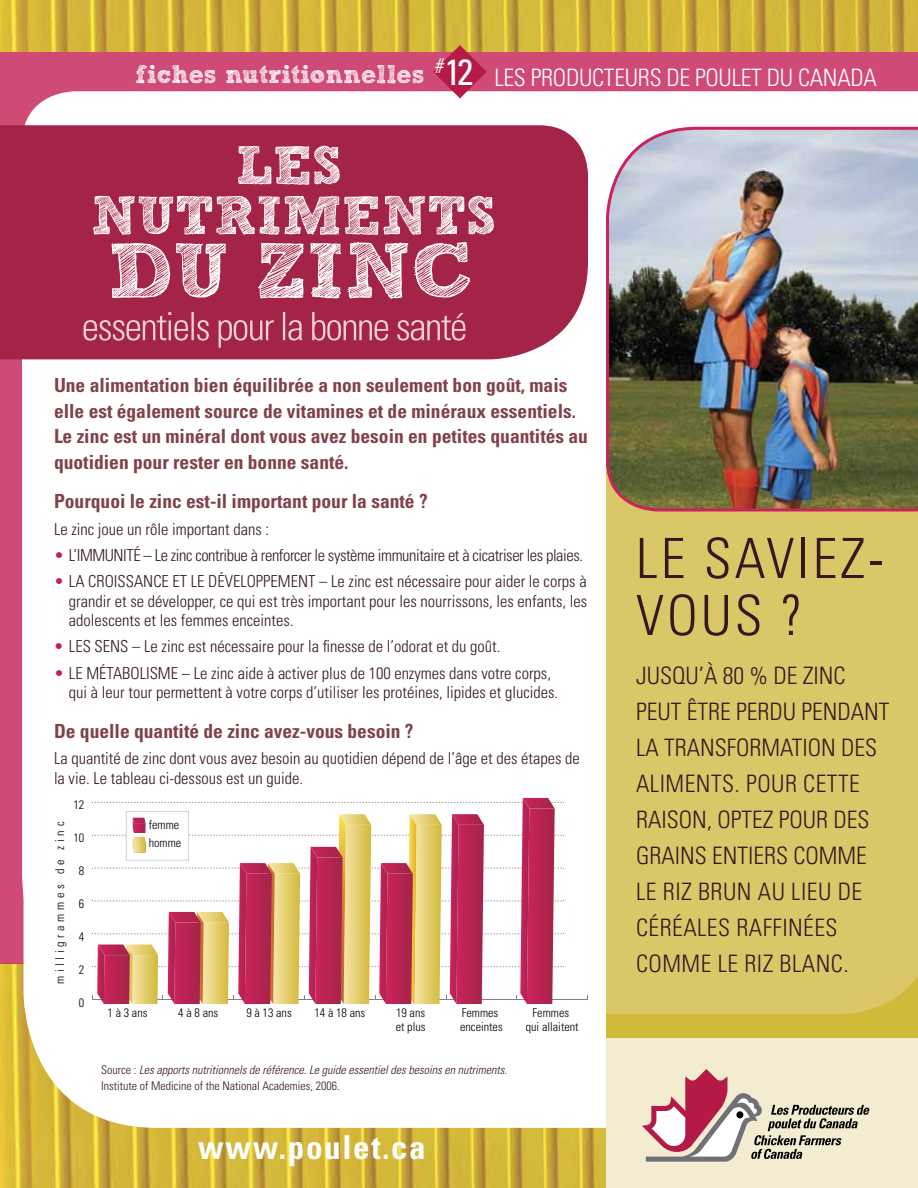
<style>
.page{position:relative;width:918px;height:1188px;background:#fff}
.page>*{position:absolute;margin:0;border:0;box-sizing:border-box;transform-origin:0 0}
.t1{font:300 condensed 55.5px/57px "Univers LT Std";color:#351821}
.t2{font:condensed 36.45px "Univers LT Std";color:#fff}
.t3{font:700 condensed 33px "Univers LT Std";letter-spacing:.05em;color:#fff}
.t4{font:25.5px "Sketch Rockwell";color:#fff}
.t5{font:300 condensed 24px/36px "Univers LT Std";letter-spacing:.01em;color:#351821}
.t6{font:300 condensed 24px "Univers LT Std";letter-spacing:-.01em;color:#fff}
.t7{font:700 condensed 19.5px/25.5px "Univers LT Std";color:#81424a}
.t8{font:300 condensed 16.5px/19.5px "Univers LT Std";color:#351821}
.t9{font:300 condensed 16.5px "Univers LT Std";letter-spacing:-.025em;color:#351821}
.t10{font:300 condensed 12.15px/14.7px "Univers LT Std";color:#000}
.t11{font:300 condensed 12.15px "Univers LT Std";letter-spacing:.3em;color:#000}
.t12{font:italic 300 condensed 12px/16.5px "Univers LT Std";color:#351821}
.s1{color:#c41f53}
.s2{font-style:normal}
</style>
<div class="page">
<img style="left:0;top:0;width:918px;height:52px">
<img style="left:0;top:963px;width:606px;height:225px">
<div style="left:0;top:52px;width:918px;height:911px;background:#cf4b75"></div>
<div style="left:22px;top:91px;width:896px;height:1017px;background:#fff"></div>
<svg style="left:24px;top:858px;width:582px;height:270px"></svg>
<div style="left:606px;top:279px;width:312px;height:759px;background:#d1b93a"></div>
<div style="left:606px;top:1038px;width:312px;height:150px;background:#f3ecd0"></div>
<svg style="left:642px;top:1069px;width:228px;height:93px"></svg>
<div style="left:606px;top:513px;width:312px;height:501px;background:#dbc767"></div>
<div style="left:0;top:125px;width:588px;height:234px;background:#a42447"></div>
<img style="left:604px;top:125px;width:314px;height:388px">
<svg style="left:433px;top:45px;width:54px;height:53px"></svg>
<hr style="left:92px;top:999px;width:496px;height:1px;background:#808184">
<svg style="left:92px;top:798px;width:472px;height:206px;background:#e2aeaa"></svg>
<svg style="left:84px;top:312px;width:381px;height:36px;background:#b34662"></svg>
<svg style="left:112px;top:242px;width:358px;height:57px;background:#c47188"></svg>
<svg style="left:93px;top:196px;width:401px;height:39px;background:#ca8094"></svg>
<svg style="left:238px;top:146px;width:102px;height:39px;background:#ca8094"></svg>
<h2 class="t2" style="left:435px;top:49px;width:40px"><sup>#</sup>12</h2>
<h3 class="t4" style="left:136px;top:60px;width:290px">fiches nutritionnelles</h3>
<h3 class="t6" style="left:494px;top:63px;width:384px">les producteurs de poulet du canada</h3>
<p class="t7" style="left:54px;top:372px;width:536px">Une alimentation bien équilibrée a non seulement bon goût, mais elle est également source de vitamines et de minéraux essentiels.<br>Le zinc est un minéral dont vous avez besoin en petites quantités au quotidien pour rester en bonne santé.</p>
<p class="t7" style="left:54px;top:489px;width:375px">Pourquoi le zinc est-il important pour la santé ?</p>
<p class="t8" style="left:54px;top:519px;width:217px">Le zinc joue un rôle important dans :</p>
<p class="t9" style="left:54px;top:545px;width:531px"><span class="s1">•</span> L’IMMUN ITÉ – Le zinc contribue à renforcer le système immunitaire et à cicatriser les plaies.</p>
<p class="t8" style="left:54px;top:572px;width:73px"><span class="s1">•</span> LACROISSANCE</p>
<p class="t8" style="left:173px;top:572px;width:69px">ET LE DÉVELOPPE</p>
<p class="t8" style="left:278px;top:572px;width:22px">MENT</p>
<p class="t8" style="left:69px;top:572px;width:520px;text-align:justify;text-indent:250px">– Le zinc est nécessaire pour aider le corps à grandir et se développer, ce qui est très important pour les nourrissons, les enfants, les adolescents et les femmes enceintes.</p>
<p class="t8" style="left:54px;top:637px;width:50px"><span class="s1">•</span> LES SENS</p>
<p class="t8" style="left:132px;top:637px;width:370px">– Le zinc est nécessaire pour la finesse de l’odorat et du goût.</p>
<p class="t8" style="left:69px;top:663px;width:491px;text-indent:-15px"><span class="s1">•</span> LE MÉTA BOLISME – Le zinc aide à activer plus de 100 enzymes dans votre corps, qui à leur tour permettent à votre corps d’utiliser les protéines, lipides et glucides.</p>
<p class="t7" style="left:54px;top:718px;width:361px">De quelle quantité de zinc avez-vous besoin ?</p>
<p class="t8" style="left:54px;top:749px;width:527px">La quantité de zinc dont vous avez besoin au quotidien dépend de l’âge et des étapes de la vie. Le tableau ci-dessous est un guide.</p>
<p class="t11" style="left:53px;top:984px;width:164px;rotate:-90deg">milligrammes de zinc</p>
<p class="t10" style="left:74px;top:798px;width:12px">12</p>
<p class="t10" style="left:74px;top:831px;width:12px">10</p>
<p class="t10" style="left:79px;top:863px;width:7px">8</p>
<p class="t10" style="left:79px;top:896px;width:7px">6</p>
<p class="t10" style="left:79px;top:929px;width:7px">4</p>
<p class="t10" style="left:79px;top:962px;width:7px">2</p>
<p class="t10" style="left:79px;top:995px;width:7px">0</p>
<p class="t10" style="left:149px;top:818px;width:32px">femme</p>
<p class="t10" style="left:149px;top:835px;width:34px">homme</p>
<p class="t10" style="left:108px;top:1005px;width:41px">1 à 3 ans</p>
<p class="t10" style="left:178px;top:1005px;width:41px">4 à 8 ans</p>
<p class="t10" style="left:246px;top:1005px;width:47px">9 à 13 ans</p>
<p class="t10" style="left:314px;top:1005px;width:52px">14 à 18 ans</p>
<p class="t10" style="left:396px;top:1005px;width:31px">19 ans et plus</p>
<p class="t10" style="left:460px;top:1005px;width:44px">Femmes enceintes</p>
<p class="t12" style="left:101px;top:1062px;width:407px"><span class="s2">Source :</span> Les apports nutritionnels de référence. Le guide essentiel des besoins en nutriments.<br><span class="s2">Institute of Medicine of the National Academies, 2006.</span></p>
<h3 class="t3" style="left:198px;top:1127px;width:229px">www.poulet.ca</h3>
<p class="t10" style="left:526px;top:1005px;width:54px;text-align:center">Femmes qui allaitent</p>
<h1 class="t1" style="left:636px;top:530px;width:249px">LE SAVIEZ-<br>VOUS</h1>
<h1 class="t1" style="left:781px;top:587px;width:23px">?</h1>
<h3 class="t5" style="left:636px;top:658px;width:196px">JUSQU’À 80 % DE ZINC<br>PEUT</h3>
<h3 class="t5" style="left:687px;top:694px;width:62px">ÊTRE PERDU</h3>
<h3 class="t5" style="left:801px;top:694px;width:14px">PENDANT</h3>
<h3 class="t5" style="left:636px;top:730px;width:42px">LA TRANS</h3>
<h3 class="t5" style="left:727px;top:730px;width:127px">FORMAT ION DES</h3>
<h3 class="t5" style="left:636px;top:766px;width:62px">ALIMENTS</h3>
<h3 class="t5" style="left:735px;top:766px;width:25px">. POUR</h3>
<h3 class="t5" style="left:803px;top:766px;width:12px">CETTE</h3>
<h3 class="t5" style="left:636px;top:802px;width:94px">RAISON, OPTE</h3>
<h3 class="t5" style="left:763px;top:802px;width:29px">Z POUR</h3>
<h3 class="t5" style="left:636px;top:802px;width:230px;text-indent:197px">DES<br>GRAINS ENTIERS COMME<br>LE RIZ BRUN</h3>
<h3 class="t5" style="left:758px;top:874px;width:92px">AU LIEU DE</h3>
<h3 class="t5" style="left:636px;top:910px;width:60px">CÉRÉALES</h3>
<h3 class="t5" style="left:636px;top:910px;width:190px;text-indent:100px">RAFFINÉES<br>COMME LE RIZ BLANC</h3>
<h3 class="t5" style="left:843px;top:946px;width:7px">.</h3>
</div>
